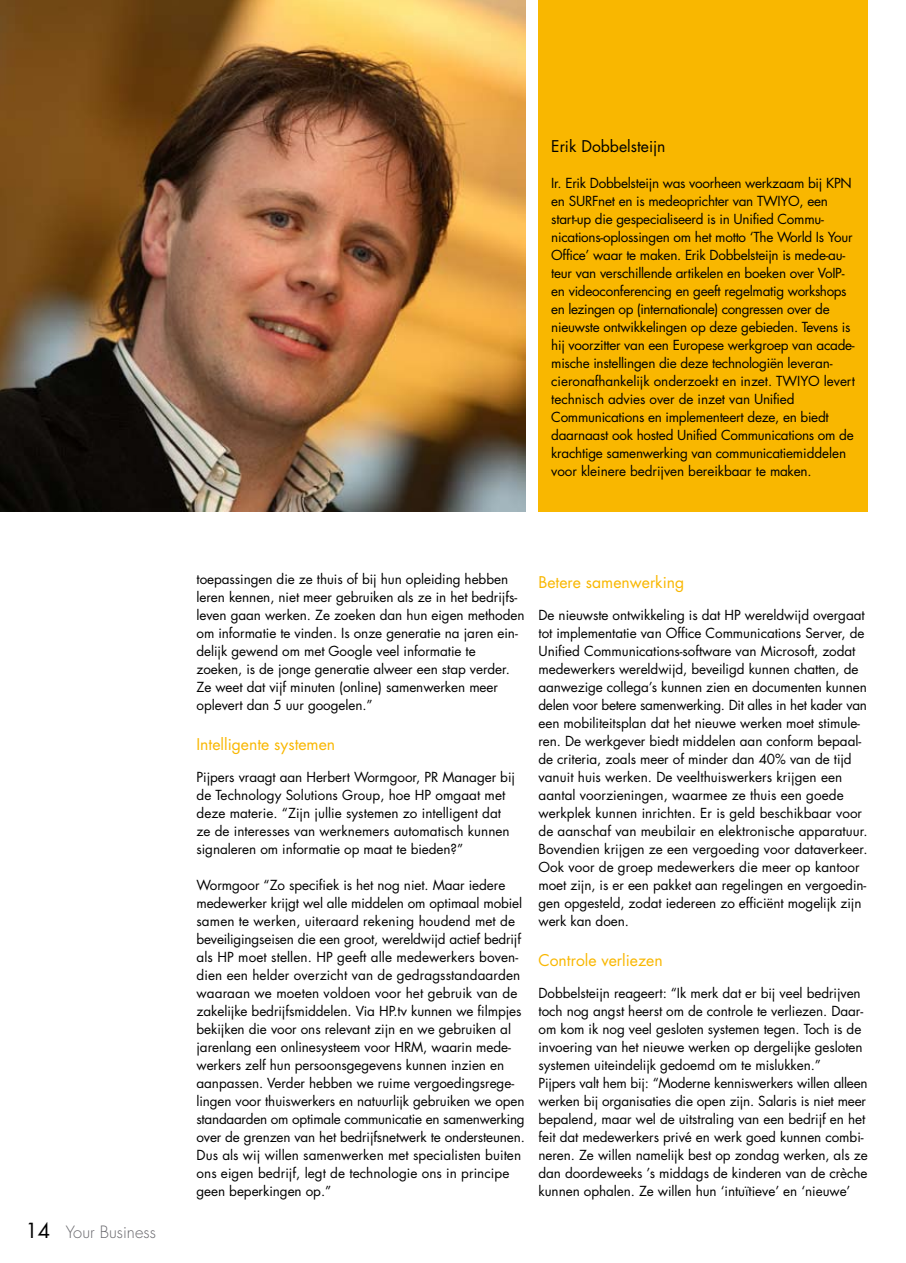
<style>
.page{position:relative;width:906px;height:1263px;background:#fff}
.page>*{position:absolute;margin:0;border:0;box-sizing:border-box;transform-origin:0 0}
.t1{font:300 16.5px "Futura";color:#68676c}
.t2{font:15.75px "Futura";color:#f9b700}
.t3{font:15.75px "Futura";color:#000}
.t4{font:13.5px/18px "Futura";letter-spacing:-.005em;color:#000}
.s1{font-weight:400;font-size:20.25px;color:#000}
</style>
<div class="page">
<div style="left:538px;top:0;width:329px;height:512px;background:#f9b700"></div>
<img style="left:0;top:0;width:526px;height:512px">
<p class="t1" style="left:26px;top:1222px;width:132px"><span class="s1">14</span> Your Business</p>
<p class="t3" style="left:551px;top:135px;width:116px">Erik Dobbelsteijn</p>
<p class="t4" style="left:551px;top:173px;width:305px">Ir. Erik Dobbelsteijn was voorheen werkzaam bij KPN en SURFnet en is medeoprichter van TWIYO, een start-up die gespecialiseerd is in Unified Commu&shy;nications-oplossingen om het motto ‘The World Is Your Office’ waar te maken. Erik Dobbelsteijn is mede-au&shy;teur van verschillende artikelen en boeken over VoIP&shy;en videoconferencing en geeft regelmatig workshops en lezingen op (internationale) congressen over de nieuwste ontwikkelingen op deze gebieden. Tevens is hij voorzitter van een Europese werkgroep van acade&shy;mische instellingen die deze techno-logiën leveran&shy;cieronafhankelijk onderzoekt en inzet. TWIYO levert technisch advies over de inzet van Unified Communications en implementeert deze, en biedt daarnaast ook hosted Unified Communications om de krachtige samenwerking van communicatiemiddelen voor kleinere bedrijven bereikbaar te maken.</p>
<p class="t4" style="left:196px;top:569px;width:329px">toepassingen die ze thuis of bij hun opleiding hebben leren kennen, niet meer gebruiken als ze in het bedrijfs&shy;leven gaan werken. Ze zoeken dan hun eigen methoden om informatie te vinden. Is onze generatie na jaren ein&shy;delijk gewend om met Google veel informatie te zoeken, is de jonge generatie alweer een stap verder.<br>Ze weet dat vijf minuten (online) samenwerken meer oplevert dan 5 uur googelen.”</p>
<p class="t2" style="left:196px;top:733px;width:140px">Intelligente systemen</p>
<p class="t4" style="left:196px;top:767px;width:320px">Pijpers vraagt aan Herbert Wormgoor, PR Manager bij de Technology Solutions Group, hoe HP omgaat met deze materie. “Zijn jullie systemen zo intelligent dat ze de interesses van werknemers automatisch kunnen signaleren om informatie op maat te bieden?”</p>
<p class="t4" style="left:196px;top:875px;width:330px">Wormgoor “Zo specifiek is het nog niet. Maar iedere medewerker krijgt wel alle middelen om optimaal mobiel samen te werken, uiteraard rekening houdend met de beveiligingseisen die een groot, wereldwijd actief bedrijf als HP moet stellen. HP geeft alle medewerkers boven&shy;dien een helder overzicht van de gedragsstandaarden waaraan we moeten voldoen voor het gebruik van de zakelijke bedrijfsmiddelen. Via HP.tv kunnen we filmpjes bekijken die voor ons relevant zijn en we gebruiken al jarenlang een onlinesysteem voor HRM, waarin mede&shy;werkers zelf hun persoonsgegevens kunnen inzien en aanpassen. Verder hebben we ruime vergoedingsrege&shy;lingen voor thuiswerkers en natuurlijk gebruiken we open standaarden om optimale communicatie en samenwerking over de grenzen van het bedrijfsnetwerk te ondersteunen.<br>Dus als wij willen samenwerken met specialisten buiten ons eigen bedrijf, legt de technologie ons in principe geen beperkingen op.”</p>
<p class="t2" style="left:538px;top:571px;width:147px">Betere samenwerking</p>
<p class="t4" style="left:538px;top:605px;width:331px">De nieuwste ontwikkeling is dat HP wereldwijd overgaat tot implementatie van Office Communications Server, de Unified Communications-software van Microsoft, zodat medewerkers wereldwijd, beveiligd kunnen chatten, de aanwezige collega’s kunnen zien en documenten kunnen delen voor betere samenwerking. Dit alles in het kader van een mobiliteitsplan dat het nieuwe werken moet stimule&shy;ren. De werkgever biedt middelen aan conform bepaal&shy;de criteria, zoals meer of minder dan 40% van de tijd vanuit huis werken. De veelthuiswerkers krijgen een aantal voorzieningen, waarmee ze thuis een goede werkplek kunnen inrichten. Er is geld beschikbaar voor de aanschaf van meubilair en elektronische apparatuur.<br>Bovendien krijgen ze een vergoeding voor dataverkeer.<br>Ook voor de groep medewerkers die meer op kantoor moet zijn, is er een pakket aan regelingen en vergoedin&shy;gen opgesteld, zodat iedereen zo efficiënt mogelijk zijn werk kan doen.</p>
<p class="t2" style="left:538px;top:949px;width:126px">Controle verliezen</p>
<p class="t4" style="left:538px;top:983px;width:331px">Dobbelsteijn reageert: “Ik merk dat er bij veel bedrijven toch nog angst heerst om de controle te verliezen. Daar&shy;om kom ik nog veel gesloten systemen tegen. Toch is de invoering van het nieuwe werken op dergelijke gesloten systemen uiteindelijk gedoemd om te mislukken.”<br>Pijpers valt hem bij: “Moderne kenniswerkers willen alleen werken bij organisaties die open zijn. Salaris is niet meer bepalend, maar wel de uitstraling van een bedrijf en het feit dat medewerkers privé en werk goed kunnen combi&shy;neren. Ze willen namelijk best op zondag werken, als ze dan doordeweeks ’s middags de kinderen van de crèche kunnen ophalen. Ze willen hun ‘intuïtieve’ en ‘nieuwe’</p>
</div>
